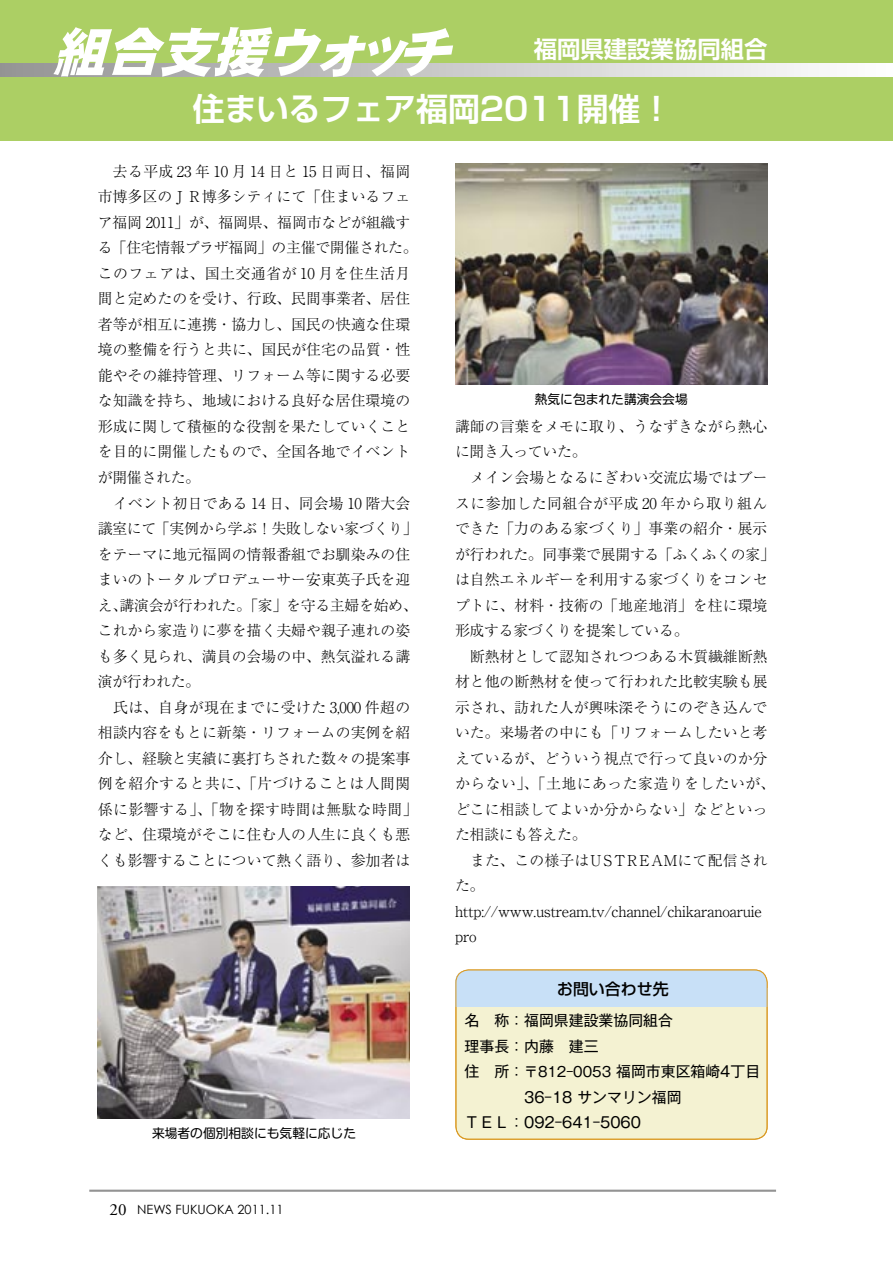
<style>
.page{position:relative;width:893px;height:1263px;background:#fff}
.page>*{position:absolute;margin:0;border:0;box-sizing:border-box;transform-origin:0 0}
.t1{font:italic 53.1px "DF Gothic Std W10";color:#fff}
.t2{font:700 31.95px "Shin Go Pr 5 De";color:#fff}
.t3{font:700 23.4px "Shin Go Pr 5 De";color:#fff}
.t4{font:500 15.9px "Shin Go Pr 5";color:#000}
.t5{font:300 14.85px/25.5px "Ryumin Pr 5";color:#000}
.t6{font:14.85px/25.5px "Gothic MB101 Pr 5";color:#000}
.t7{font:12.75px "Shin M Go Pro";color:#000}
.t8{font:12.75px "Century Gothic";color:#000}
.s1{font-family:"Adobe Garamond Pro";font-size:16.95px}
.s2{font-size:13.8px}
</style>
<div class="page">
<hr style="left:89px;top:1189px;width:687px;height:3px;background:#939393">
<div style="left:0;top:0;width:893px;height:140px;background:#accf64"></div>
<svg style="left:0;top:64px;width:893px;height:13px;background:#cacaca"></svg>
<img style="left:455px;top:164px;width:312px;height:220px">
<img style="left:98px;top:887px;width:312px;height:231px">
<svg style="left:455px;top:969px;width:313px;height:170px;background:#eaecd6"></svg>
<h1 class="t1" style="left:52px;top:23px;width:414px">組合支援ウォッチ</h1>
<h2 class="t2" style="left:193px;top:82px;width:481px">住まいるフェア福岡2011開催！</h2>
<h3 class="t3" style="left:534px;top:30px;width:235px">福岡県建設業協同組合</h3>
<p class="t5" style="left:98px;top:157px;width:321px">　去る平成 23 年 10 月 14 日と 15 日両日、福岡市博多区のＪＲ博多シティにて「住まいるフェア福岡 2011」が、福岡県、福岡市などが組織する「住宅情報プラザ福岡」の主催で開催された。このフェアは、国土交通省が 10 月を住生活月間と定めたのを受け、行政、民間事業者、居住者等が相互に連携・協力し、国民の快適な住環境の整備を行うと共に、国民が住宅の品質・性能やその維持管理、リフォーム等に関する必要な知識を持ち、地域における良好な居住環境の形成に関して積極的な役割を果たしていくことを目的に開催したもので、全国各地でイベントが開催された。<br>　イベント初日である 14 日、同会場 10 階大会議室にて「実例から学ぶ！失敗しない家づくり」をテーマに地元福岡の情報番組でお馴染みの住まいのトータルプロデューサー安東英子氏を迎え、講演会が行われた。「家」を守る主婦を始め、これから家造りに夢を描く夫婦や親子連れの姿も多く見られ、満員の会場の中、熱気溢れる講演が行われた。<br>　氏は、自身が現在までに受けた 3,000 件超の相談内容をもとに新築・リフォームの実例を紹介し、経験と実績に裏打ちされた数々の提案事例を紹介すると共に、「片づけることは人間関係に影響する」、「物を探す時間は無駄な時間」など、住環境がそこに住む人の人生に良くも悪くも影響することについて熱く語り、参加者は</p>
<p class="t7" style="left:152px;top:1123px;width:206px">来場者の個別相談にも気軽に応じた</p>
<p class="t8" style="left:109px;top:1201px;width:176px"><span class="s1">20</span> NEWS FUKUOKA 2011.11</p>
<p class="t7" style="left:535px;top:389px;width:155px">熱気に包まれた講演会会場</p>
<p class="t5" style="left:455px;top:412px;width:321px">講師の言葉をメモに取り、うなずきながら熱心に聞き入っていた。<br>　メイン会場となるにぎわい交流広場ではブースに参加した同組合が平成 20 年から取り組んできた「力のある家づくり」事業の紹介・展示が行われた。同事業で展開する「ふくふくの家」は自然エネルギーを利用する家づくりをコンセプトに、材料・技術の「地産地消」を柱に環境形成する家づくりを提案している。<br>　断熱材として認知されつつある木質繊維断熱材と他の断熱材を使って行われた比較実験も展示され、訪れた人が興味深そうにのぞき込んでいた。来場者の中にも「リフォームしたいと考えているが、どういう視点で行って良いのか分からない」、「土地にあった家造りをしたいが、どこに相談してよいか分からない」などといった相談にも答えた。<br>　また、この様子はＵＳＴＲＥＡＭにて配信された。http://www.ustream.tv/channel/chikaranoaruie pro</p>
<p class="t4" style="left:557px;top:975px;width:113px">お問い合わせ先</p>
<p class="t6" style="left:465px;top:1007px;width:297px">名　称：福岡県建設業協同組合<br>理事長：内藤　建三<br>住　所：<span class="s2">〒812-0053</span> 福岡市東区箱崎4丁目　　　　36-18 サンマリン福岡<br>ＴＥＬ：092-641-5060</p>
</div>
